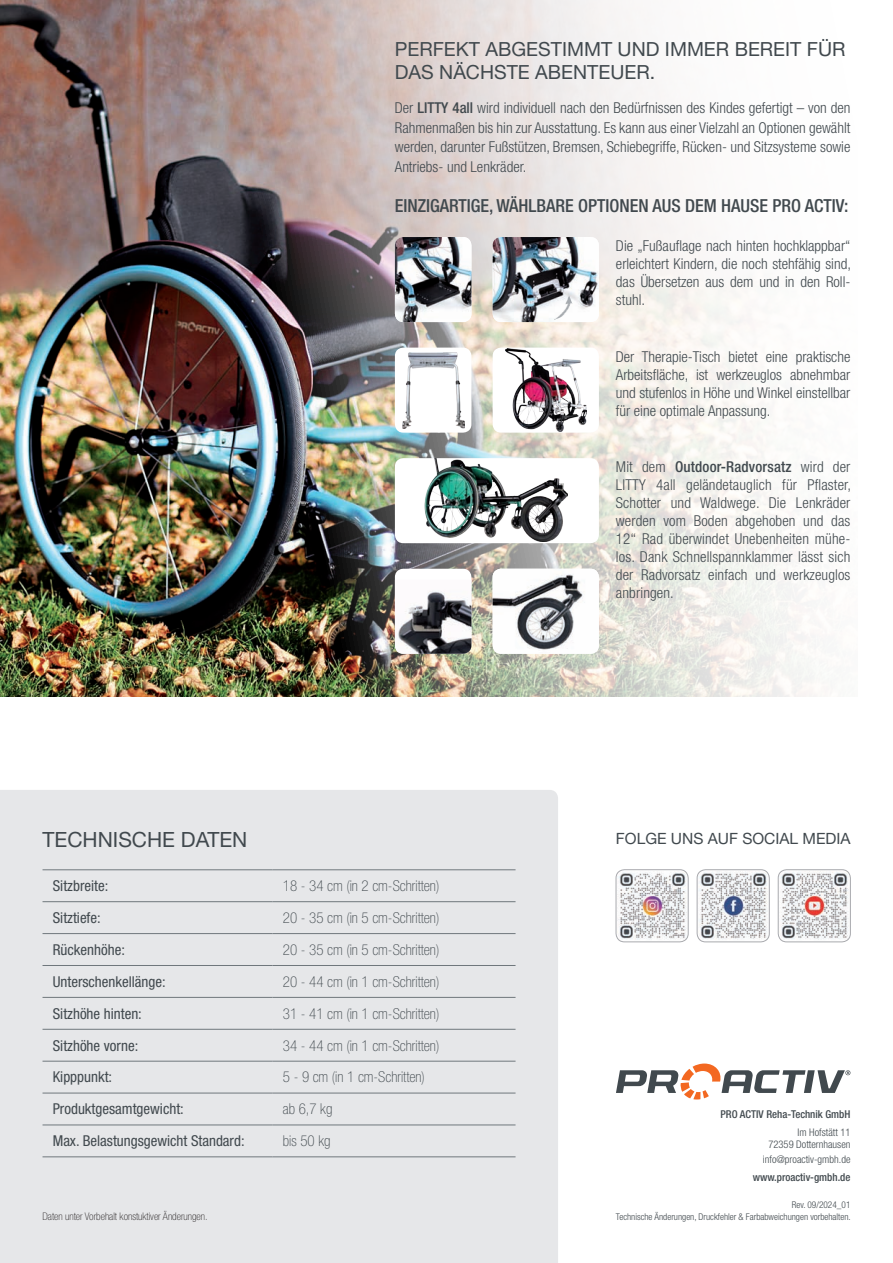
<style>
.page{position:relative;width:893px;height:1263px;background:#fff}
.page>*{position:absolute;margin:0;border:0;box-sizing:border-box;transform-origin:0 0}
.t1{font:21px "Helvetica Neue LT Std";color:#41494e}
.t2{font:19.5px/22.5px "Helvetica Neue LT Std";color:#41494e}
.t3{font:500 condensed 18px "Helvetica Neue LT Std";color:#41494e}
.t4{font:15.6px "Helvetica Neue LT Std";color:#41494e}
.t5{font:300 condensed 15px/18px "Helvetica Neue LT Std";color:#41494e;text-align:justify}
.t6{font:100 condensed 15px "Helvetica Neue LT Std";color:#41494e}
.t7{font:condensed 15px "Helvetica Neue LT Std";color:#41494e}
.t8{font:500 condensed 10.8px "Helvetica Neue LT Std";color:#41494e}
.t9{font:300 condensed 10.5px/12px "Helvetica Neue LT Std";color:#41494e;text-align:right}
.t10{font:100 condensed 10.5px "Helvetica Neue LT Std";color:#231f20}
.t11{font:300 condensed 9.3px "Helvetica Neue LT Std";color:#41494e}
.s1{font-weight:500}
</style>
<div class="page">
<div style="left:0;top:790px;width:558px;height:473px;background:#e6e7e9"></div>
<img style="left:0;top:0;width:817px;height:696px">
<svg style="left:616px;top:1063px;width:234px;height:36px"></svg>
<div style="left:395px;top:458px;width:204px;height:85px;background:#fff;border-radius:9px"></div>
<img style="left:408px;top:458px;width:159px;height:83px">
<img style="left:493px;top:237px;width:106px;height:85px">
<div style="left:493px;top:348px;width:106px;height:85px;background:#fff;border-radius:9px"></div>
<img style="left:505px;top:349px;width:81px;height:83px">
<img style="left:547px;top:293px;width:28px;height:27px">
<img style="left:493px;top:569px;width:106px;height:85px">
<hr style="left:43px;top:869px;width:230px;height:1px;background:#6f777c">
<hr style="left:273px;top:869px;width:243px;height:1px;background:#6f777c">
<hr style="left:43px;top:901px;width:230px;height:1px;background:#6f777c">
<hr style="left:273px;top:901px;width:243px;height:1px;background:#6f777c">
<hr style="left:43px;top:933px;width:230px;height:1px;background:#6f777c">
<hr style="left:273px;top:933px;width:243px;height:1px;background:#6f777c">
<hr style="left:43px;top:965px;width:230px;height:1px;background:#6f777c">
<hr style="left:273px;top:965px;width:243px;height:1px;background:#6f777c">
<hr style="left:43px;top:997px;width:230px;height:1px;background:#6f777c">
<hr style="left:273px;top:997px;width:243px;height:1px;background:#6f777c">
<hr style="left:43px;top:1029px;width:230px;height:1px;background:#6f777c">
<hr style="left:273px;top:1029px;width:243px;height:1px;background:#6f777c">
<hr style="left:43px;top:1061px;width:230px;height:1px;background:#6f777c">
<hr style="left:273px;top:1061px;width:243px;height:1px;background:#6f777c">
<hr style="left:43px;top:1093px;width:230px;height:1px;background:#6f777c">
<hr style="left:273px;top:1093px;width:243px;height:1px;background:#6f777c">
<hr style="left:43px;top:1125px;width:230px;height:1px;background:#6f777c">
<hr style="left:273px;top:1125px;width:243px;height:1px;background:#6f777c">
<hr style="left:43px;top:1156px;width:230px;height:1px;background:#6f777c">
<hr style="left:273px;top:1156px;width:243px;height:1px;background:#6f777c">
<img style="left:698px;top:871px;width:70px;height:70px">
<div style="left:697px;top:870px;width:72px;height:72px;border:1px solid #a8a9ad;border-radius:9px"></div>
<img style="left:617px;top:871px;width:70px;height:70px">
<div style="left:616px;top:870px;width:72px;height:72px;border:1px solid #a8a9ad;border-radius:9px"></div>
<img style="left:779px;top:871px;width:70px;height:70px">
<div style="left:778px;top:870px;width:72px;height:72px;border:1px solid #a8a9ad;border-radius:9px"></div>
<div style="left:395px;top:348px;width:76px;height:85px;background:#fff;border-radius:9px"></div>
<img style="left:402px;top:352px;width:62px;height:76px">
<div style="left:395px;top:569px;width:76px;height:85px;background:#fff;border-radius:9px"></div>
<img style="left:395px;top:591px;width:76px;height:63px">
<img style="left:395px;top:237px;width:76px;height:85px">
<h2 class="t2" style="left:395px;top:38px;width:452px">PERFEKT ABGESTIMMT UND IMMER BEREIT FÜR<br>DAS NÄCHSTE ABENTEUER.</h2>
<p class="t5" style="left:395px;top:98px;width:457px;line-height:19.5px">Der <span class="s1">LITTY 4all</span> wird individuell nach den Bedürfnissen des Kindes gefertigt – von den Rahmenmaßen bis hin zur Ausstattung. Es kann aus einer Vielzahl an Optionen gewählt werden, darunter Fußstützen, Bremsen, Schiebegriffe, Rücken- und Sitzsysteme sowie Antriebs- und Lenkräder.</p>
<p class="t3" style="left:395px;top:194px;width:41px">Einzigartige</p>
<p class="t3" style="left:489px;top:194px;width:68px">, wähl bare</p>
<p class="t3" style="left:578px;top:194px;width:19px">Optio</p>
<p class="t3" style="left:620px;top:194px;width:44px">nen aus</p>
<p class="t3" style="left:685px;top:194px;width:57px">dem Hause</p>
<p class="t3" style="left:773px;top:194px;width:77px">PRO ACTIV:</p>
<p class="t5" style="left:616px;top:236px;width:237px">Die „Fußauflage nach hinten hochklappbar“ erleichtert Kindern, die noch stehfähig sind, das Übersetzen aus dem und in den Roll&shy;stuhl.</p>
<p class="t5" style="left:616px;top:347px;width:236px">Der Therapie-Tisch bietet eine praktische Arbeitsfläche, ist werkzeuglos abnehmbar und stufenlos in Höhe und Winkel einstellbar für eine optimale Anpassung.</p>
<p class="t5" style="left:616px;top:458px;width:237px">Mit dem <span class="s1">Outdoor-Radvorsatz</span> wird der LITTY 4all geländetauglich für Pflaster, Schotter und Waldwege. Die Lenkräder werden vom Boden abgehoben und das 12‘‘ Rad überwindet Unebenheiten mühe&shy;los. Dank Schnellspannklammer lässt sich der Radvorsatz einfach und werkzeuglos anbringen.</p>
<h1 class="t1" style="left:43px;top:827px;width:206px">TECHNISCHE DATEN</h1>
<p class="t4" style="left:616px;top:829px;width:236px">FOLGE UNS AUF SOCIAL M EDIA</p>
<p class="t7" style="left:53px;top:877px;width:57px">Sitzbreite:</p>
<p class="t6" style="left:283px;top:877px;width:158px">18 - 34 cm (in 2 cm-Schritten)</p>
<p class="t7" style="left:53px;top:909px;width:50px">Sitztiefe:</p>
<p class="t6" style="left:283px;top:909px;width:158px">20 - 35 cm (in 5 cm-Schritten)</p>
<p class="t7" style="left:53px;top:941px;width:74px">Rückenhöhe:</p>
<p class="t6" style="left:283px;top:941px;width:158px">20 - 35 cm (in 5 cm-Schritten)</p>
<p class="t7" style="left:53px;top:973px;width:115px">Unterschenkellänge:</p>
<p class="t6" style="left:283px;top:973px;width:158px">20 - 44 cm (in 1 cm-Schritten)</p>
<p class="t7" style="left:53px;top:1005px;width:91px">Sitzhöhe hinten:</p>
<p class="t6" style="left:283px;top:1005px;width:158px">31 - 41 cm (in 1 cm-Schritten)</p>
<p class="t7" style="left:53px;top:1036px;width:87px">Sitzhöhe vorne:</p>
<p class="t6" style="left:283px;top:1037px;width:158px">34 - 44 cm (in 1 cm-Schritten)</p>
<p class="t7" style="left:53px;top:1068px;width:61px">Kipppunkt:</p>
<p class="t6" style="left:283px;top:1069px;width:144px">5 - 9 cm (in 1 cm-Schritten)</p>
<p class="t7" style="left:53px;top:1100px;width:133px">Produktgesamtgewicht:</p>
<p class="t6" style="left:283px;top:1101px;width:51px">ab 6,7 kg</p>
<p class="t7" style="left:53px;top:1132px;width:193px">Max. Belastungsgewicht Standard:</p>
<p class="t6" style="left:283px;top:1132px;width:49px">bis 50 kg</p>
<p class="t8" style="left:721px;top:1108px;width:131px">PRO ACTIV Reha-Technik GmbH</p>
<p class="t9" style="left:768px;top:1127px;width:83px">Im Hofstätt 11<br>72359 Dotternhausen</p>
<p class="t9" style="left:763px;top:1154px;width:89px">info@proactiv-gmbh.de</p>
<p class="t8" style="left:753px;top:1171px;width:99px">www.proactiv-gmbh.de</p>
<p class="t11" style="left:792px;top:1200px;width:60px">Rev. 09/2024_01</p>
<p class="t10" style="left:43px;top:1211px;width:167px">Daten unter Vorbehalt konstuktiver Änderungen.</p>
<p class="t11" style="left:616px;top:1212px;width:236px">Technische Änderungen, Druckfehler &amp; Farbabweichungen vorbehalten.</p>
</div>
